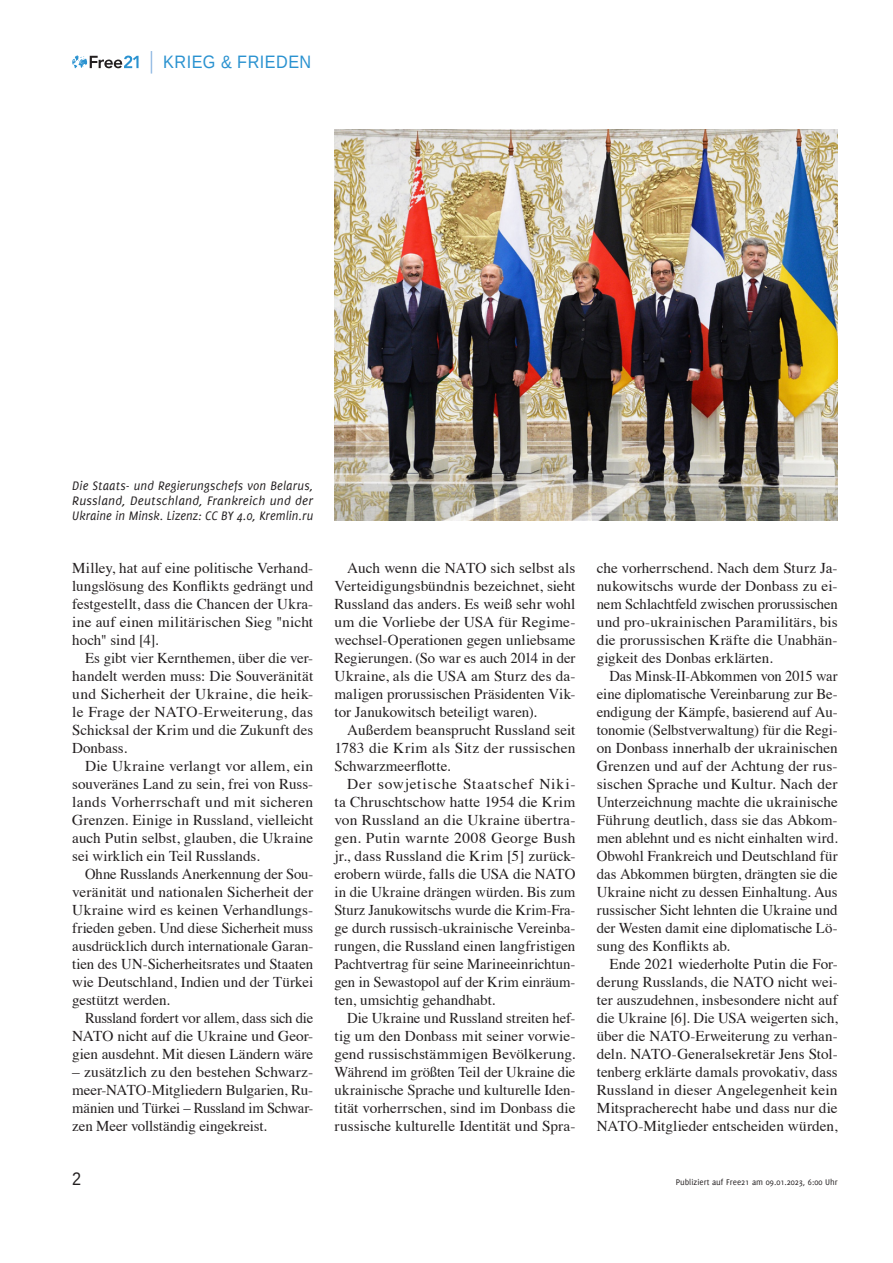
<style>
.page{position:relative;width:893px;height:1263px;background:#fff}
.page>*{position:absolute;margin:0;border:0;box-sizing:border-box;transform-origin:0 0}
.t1{font:18px "Liberation Sans";letter-spacing:.03em;color:#2a92d0;scale:.9 1}
.t2{font:18px "Liberation Sans";color:#231f20;scale:.9 1}
.t3{font:15px/18px "Times";color:#231f20;text-align:justify}
.t4{font:italic 13.5px/15px "Delicious";letter-spacing:.01em;color:#231f20;text-align:justify;scale:.96 1}
.t5{font:9px "Delicious";color:#231f20}
</style>
<div class="page">
<svg style="left:72px;top:55px;width:67px;height:13px"></svg>
<svg style="left:151px;top:51px;width:1px;height:23px"></svg>
<img style="left:334px;top:130px;width:504px;height:390px">
<p class="t1" style="left:163px;top:51px;width:166px">KRIEG &amp; FRIEDEN</p>
<p class="t4" style="left:72px;top:478px;width:252px">Die Staats- und Regierungschefs von Belarus, Russland, Deutschland, Frankreich und der Ukraine in Minsk. Lizenz: CC BY 4.0, Kremlin.ru</p>
<p class="t3" style="left:72px;top:558px;width:242px">Milley, hat auf eine politische Verhand&shy;lungslösung des Konflikts gedrängt und festgestellt, dass die Chancen der Ukra&shy;ine auf einen militärischen Sieg "nicht hoch" sind [4].</p>
<p class="t3" style="left:72px;top:648px;width:242px;text-indent:13px">Es gibt vier Kernthemen, über die ver&shy;handelt werden muss: Die Souveränität und Sicherheit der Ukraine, die heik&shy;le Frage der NATO-Erweiterung, das Schicksal der Krim und die Zukunft des Donbass.</p>
<p class="t3" style="left:72px;top:756px;width:242px;text-indent:13px">Die Ukraine verlangt vor allem, ein souveränes Land zu sein, frei von Russ&shy;lands Vorherrschaft und mit sicheren Grenzen. Einige in Russland, vielleicht auch Putin selbst, glauben, die Ukraine sei wirklich ein Teil Russlands.</p>
<p class="t3" style="left:72px;top:864px;width:242px;text-indent:13px">Ohne Russlands Anerkennung der Sou&shy;veränität und nationalen Sicherheit der Ukraine wird es keinen Verhandlungs&shy;frieden geben. Und diese Sicherheit muss ausdrücklich durch internationale Garan&shy;tien des UN-Sicherheitsrates und Staaten wie Deutschland, Indien und der Türkei gestützt werden.</p>
<p class="t3" style="left:72px;top:1008px;width:242px;text-indent:13px">Russland fordert vor allem, dass sich die NATO nicht auf die Ukraine und Geor&shy;gien ausdehnt. Mit diesen Ländern wäre</p>
<p class="t3" style="left:72px;top:1062px;width:242px">– zusätzlich zu den bestehen Schwarz&shy;meer-NATO-Mitgliedern Bulgarien, Ru&shy;mänien und Türkei – Russland im Schwar&shy;zen Meer vollständig eingekreist.</p>
<p class="t3" style="left:334px;top:558px;width:242px;text-indent:13px">Auch wenn die NATO sich selbst als Verteidigungsbündnis bezeichnet, sieht Russland das anders. Es weiß sehr wohl um die Vorliebe der USA für Regime&shy;wechsel-Operationen gegen unliebsame Regierungen. (So war es auch 2014 in der Ukraine, als die USA am Sturz des da&shy;maligen prorussischen Präsidenten Vik&shy;tor Janukowitsch beteiligt waren).</p>
<p class="t3" style="left:334px;top:720px;width:242px;text-indent:13px">Außerdem beansprucht Russland seit 1783 die Krim als Sitz der russischen Schwarzmeerflotte.</p>
<p class="t3" style="left:334px;top:774px;width:242px;text-indent:13px">Der sowjetische Staatschef Niki&shy;ta Chruschtschow hatte 1954 die Krim von Russland an die Ukraine übertra&shy;gen. Putin warnte 2008 George Bush jr., dass Russland die Krim [5] zurück&shy;erobern würde, falls die USA die NATO in die Ukraine drängen würden. Bis zum Sturz Janukowitschs wurde die Krim-Fra&shy;ge durch russisch-ukrainische Vereinba&shy;rungen, die Russland einen langfristigen Pachtvertrag für seine Marineeinrichtun&shy;gen in Sewastopol auf der Krim einräum&shy;ten, umsichtig gehandhabt.</p>
<p class="t3" style="left:334px;top:1008px;width:242px;text-indent:13px">Die Ukraine und Russland streiten hef&shy;tig um den Donbass mit seiner vorwie&shy;gend russischstämmigen Bevölkerung.<br>Während im größten Teil der Ukraine die ukrainische Sprache und kulturelle Iden&shy;tität vorherrschen, sind im Donbass die russische kulturelle Identität und Spra-</p>
<p class="t3" style="left:597px;top:558px;width:242px">che vorherrschend. Nach dem Sturz Ja&shy;nukowitschs wurde der Donbass zu ei&shy;nem Schlachtfeld zwischen prorussischen und pro-ukrainischen Paramilitärs, bis die prorussischen Kräfte die Unabhän&shy;gigkeit des Donbas erklärten.</p>
<p class="t3" style="left:597px;top:666px;width:242px;text-indent:13px">Das Minsk-II-Abkommen von 2015 war eine diplomatische Vereinbarung zur Be&shy;endigung der Kämpfe, basierend auf Au&shy;tonomie (Selbstverwaltung) für die Regi&shy;on Donbass innerhalb der ukrainischen Grenzen und auf der Achtung der rus&shy;sischen Sprache und Kultur. Nach der Unterzeichnung machte die ukrainische Führung deutlich, dass sie das Abkom&shy;men ablehnt und es nicht einhalten wird.<br>Obwohl Frankreich und Deutschland für das Abkommen bürgten, drängten sie die Ukraine nicht zu dessen Einhaltung. Aus russischer Sicht lehnten die Ukraine und der Westen damit eine diplomatische Lö&shy;sung des Konflikts ab.</p>
<p class="t3" style="left:597px;top:954px;width:242px;text-indent:13px">Ende 2021 wiederholte Putin die For&shy;derung Russlands, die NATO nicht wei&shy;ter auszudehnen, insbesondere nicht auf die Ukraine [6]. Die USA weigerten sich, über die NATO-Erweiterung zu verhan&shy;deln. NATO-Generalsekretär Jens Stol&shy;tenberg erklärte damals provokativ, dass Russland in dieser Angelegenheit kein Mitspracherecht habe und dass nur die NATO-Mitglieder entscheiden würden,</p>
<p class="t2" style="left:72px;top:1168px;width:12px">2</p>
<p class="t5" style="left:676px;top:1177px;width:163px">Publiziert auf Free21 am 09.01.2023, 6:00 Uhr</p>
</div>
